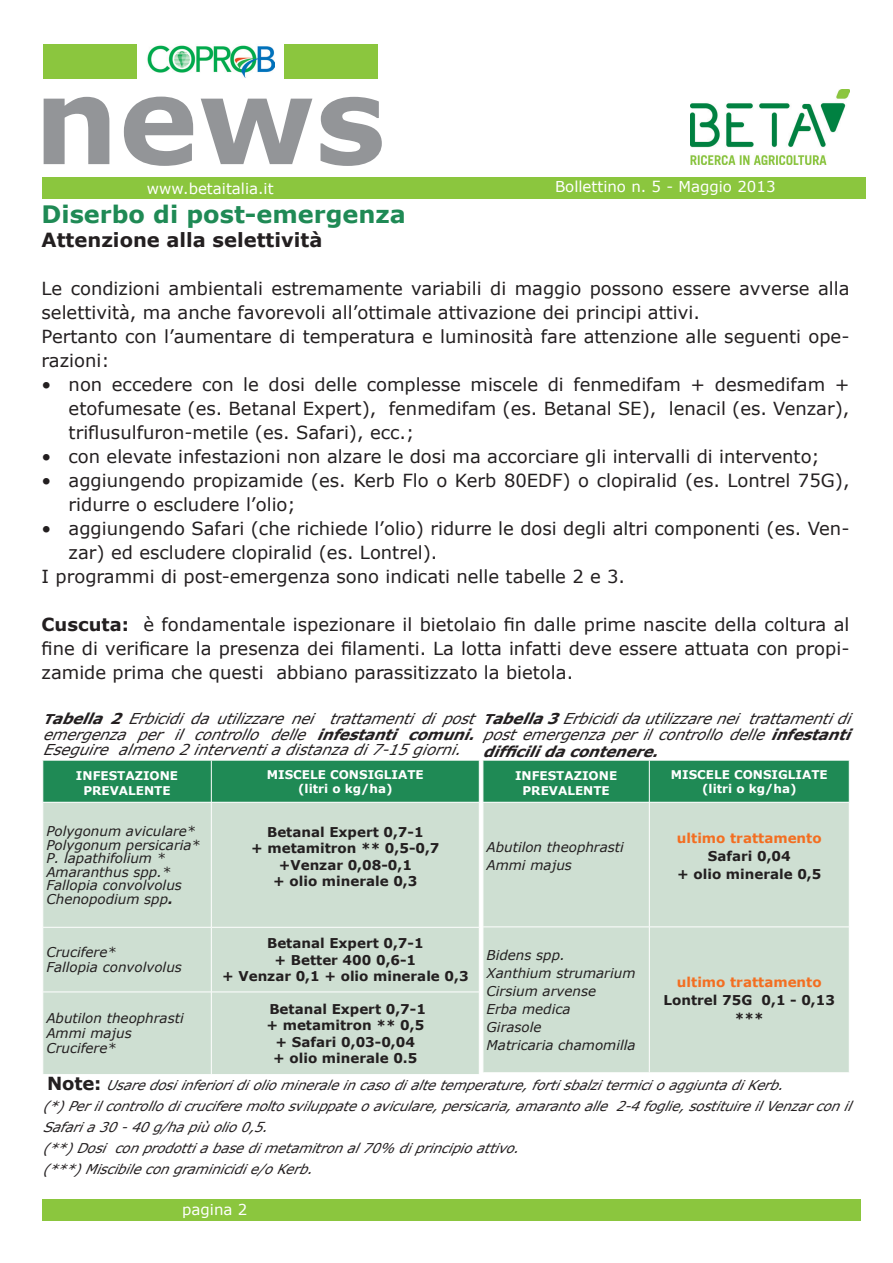
<style>
.page{position:relative;width:893px;height:1263px;background:#fff}
.page>*{position:absolute;margin:0;border:0;box-sizing:border-box;transform-origin:0 0}
.t1{font:700 119.4px "Verdana";color:#939598}
.t2{font:700 24px "Verdana";color:#1f8a55}
.t3{font:700 19.5px "Verdana";color:#231f20}
.t4{font:18px/24px "Verdana";color:#231f20}
.t5{font:italic 15px/16.5px "Verdana";color:#231f20}
.t6{font:15px "Verdana";color:#fff}
.t7{font:italic 700 15px "Verdana";color:#231f20}
.t8{font:italic 13.5px/21px "Verdana";color:#231f20}
.t9{font:italic 13.5px/18px "Verdana";color:#231f20}
.t10{font:700 13.5px/16.5px "Verdana";color:#231f20;text-align:center}
.t11{font:700 13.5px "Verdana";color:#f36e21}
.t12{font:700 12px/15px "Verdana";color:#fff;text-align:center}
.s1{font-weight:700}
.s2{font-weight:700;font-size:13.5px}
.s3{font-weight:700;font-style:normal;font-size:18px}
</style>
<div class="page">
<div style="left:43px;top:44px;width:93px;height:34px;background:#8bc63e"></div>
<div style="left:284px;top:44px;width:94px;height:34px;background:#8bc63e"></div>
<img style="left:690px;top:90px;width:159px;height:74px">
<img style="left:147px;top:45px;width:127px;height:33px">
<div style="left:43px;top:177px;width:823px;height:21px;background:#8bc63e"></div>
<div style="left:43px;top:1199px;width:818px;height:21px;background:#8bc63e"></div>
<div style="left:44px;top:803px;width:435px;height:271px;background:#cedfd2"></div>
<hr style="left:211px;top:802px;width:1px;height:125px;background:#fff">
<hr style="left:43px;top:927px;width:168px;height:1px;background:#fff">
<hr style="left:211px;top:927px;width:1px;height:65px;background:#fff">
<hr style="left:211px;top:927px;width:269px;height:1px;background:#fff">
<hr style="left:43px;top:992px;width:168px;height:1px;background:#fff">
<hr style="left:211px;top:992px;width:1px;height:82px;background:#fff">
<hr style="left:211px;top:992px;width:269px;height:1px;background:#fff">
<div style="left:43px;top:760px;width:806px;height:42px;background:#1f8a55"></div>
<div style="left:484px;top:803px;width:365px;height:269px;background:#cedfd2"></div>
<hr style="left:483px;top:760px;width:1px;height:42px;background:#fff">
<hr style="left:483px;top:760px;width:166px;height:1px;background:#fff">
<hr style="left:649px;top:760px;width:1px;height:42px;background:#fff">
<hr style="left:649px;top:760px;width:200px;height:1px;background:#fff">
<hr style="left:649px;top:802px;width:1px;height:125px;background:#fff">
<hr style="left:483px;top:927px;width:166px;height:1px;background:#fff">
<hr style="left:649px;top:927px;width:1px;height:145px;background:#fff">
<hr style="left:649px;top:927px;width:200px;height:1px;background:#fff">
<h1 class="t1" style="left:34px;top:36px;width:354px">news</h1>
<p class="t6" style="left:147px;top:178px;width:128px">www.betaitalia.it</p>
<p class="t6" style="left:561px;top:176px;width:110px">www.coprob.it</p>
<p class="t6" style="left:551px;top:177px;width:230px">Bol ettino n. 1 - Gennaio 2013</p>
<p class="t6" style="left:555px;top:177px;width:222px">Bollettino n. 5 - Maggio 2013</p>
<h2 class="t2" style="left:42px;top:197px;width:366px">Diserbo di post-emergenza</h2>
<p class="t3" style="left:42px;top:226px;width:282px">Attenzione alla selettività</p>
<p class="t4" style="left:42px;top:276px;width:809px">Le condizioni ambientali estremamente variabili di maggio possono essere avverse alla selettività, ma anche favorevoli all’ottimale attivazione dei principi attivi.<br>Pertanto con l’aumentare di temperatura e luminosità fare attenzione alle seguenti ope&shy;razioni:</p>
<p class="t4" style="left:69px;top:372px;width:782px;text-align:justify;text-indent:-27px">• non eccedere con le dosi delle complesse miscele di fenmedifam + desmedifam + etofumesate (es. Betanal Expert), fenmedifam (es. Betanal SE), lenacil (es. Venzar), triflusulfuron-metile (es. Safari), ecc.;</p>
<p class="t4" style="left:42px;top:444px;width:780px">• con elevate infestazioni non alzare le dosi ma accorciare gli intervalli di intervento;</p>
<p class="t4" style="left:69px;top:468px;width:782px;text-indent:-27px">• aggiungendo propizamide (es. Kerb Flo o Kerb 80EDF) o clopiralid (es. Lontrel 75G), ridurre o escludere l’olio;</p>
<p class="t4" style="left:42px;top:516px;width:809px">• aggiungendo Safari (che richiede l’olio) ridurre le dosi degli altri componenti (es. Ven-</p>
<p class="t4" style="left:69px;top:540px;width:370px">zar) ed escludere clopiralid (es. Lontrel).</p>
<p class="t4" style="left:42px;top:564px;width:585px">I programmi di post-emergenza sono indicati nelle tabelle 2 e 3.</p>
<p class="t4" style="left:42px;top:612px;width:809px;text-align:justify"><span class="s1">Cuscuta:</span> è fondamentale ispezionare il bietolaio fin dalle prime nascite della coltura al fine di verificare la presenza dei filamenti. La lotta infatti deve essere attuata con propi&shy;zamide prima che questi abbiano parassitizzato la bietola.</p>
<p class="t5" style="left:43px;top:710px;width:818px"><span class="s2">T</span><span class="s1">abella 2</span> Erbicidi da utilizzare nei trattamenti di post <span class="s2">T</span><span class="s1">abella 3</span> Erbicidi da utilizzare nei trattamenti di emergenza per il controllo delle <span class="s1">infestanti comuni.</span> post emergenza per il controllo delle <span class="s1">infestanti</span></p>
<p class="t5" style="left:43px;top:741px;width:428px">Eseguire almeno2interventiadistanzadi7-15giorni.</p>
<p class="t12" style="left:515px;top:768px;width:104px">INFESTAZIONE<br>PREVALENTE</p>
<p class="t12" style="left:671px;top:768px;width:159px;line-height:13.5px">MISCELE CONSIGLIATE (litri o kg/ha)</p>
<p class="t7" style="left:483px;top:740px;width:185px">difficilidacontenere.</p>
<p class="t12" style="left:76px;top:768px;width:104px">INFESTAZIONE<br>PREVALENTE</p>
<p class="t12" style="left:267px;top:768px;width:159px;line-height:13.5px">MISCELE CONSIGLIATE (litri o kg/ha)</p>
<p class="t9" style="left:46px;top:824px;width:155px;line-height:13.5px">Polygonum aviculare*<br>Polygonum persicaria*<br>P. lapathifolium *<br>Amaranthus spp.*<br>Fallopia convolvolus<br>Chenopodium spp<span class="s1">.</span></p>
<p class="t10" style="left:251px;top:823px;width:190px">Betanal Expert 0,7-1<br>+ metamitron ** 0,5-0,7 +Venzar 0,08-0,1<br>+ olio minerale 0,3</p>
<p class="t11" style="left:677px;top:828px;width:146px">ultimo trattamento</p>
<p class="t10" style="left:677px;top:846px;width:146px;line-height:18px">Safari 0,04<br>+ olio minerale 0,5</p>
<p class="t9" style="left:486px;top:838px;width:139px">Abutilon theophrasti<br>Ammi majus</p>
<p class="t9" style="left:46px;top:945px;width:137px;line-height:15px">Crucifere*<br>Fallopia convolvolus</p>
<p class="t10" style="left:222px;top:935px;width:248px">Betanal Expert 0,7-1<br>+ Better 400 0,6-1<br>+ Venzar 0,1 + olio minerale 0,3</p>
<p class="t9" style="left:46px;top:1011px;width:139px;line-height:15px">Abutilon theophrasti<br>Ammi majus<br>Crucifere*</p>
<p class="t10" style="left:266px;top:1000px;width:161px">Betanal Expert 0,7-1 + metamitron ** 0,5 + Safari 0,03-0,04<br>+ olio minerale 0.5</p>
<p class="t9" style="left:486px;top:946px;width:151px">Bidens spp.<br>Xanthium strumarium<br>Cirsium arvense<br>Erba medica<br>Girasole<br>Matricaria chamomilla</p>
<p class="t11" style="left:677px;top:972px;width:146px">ultimo trattamento</p>
<p class="t10" style="left:664px;top:990px;width:173px;line-height:18px">Lontrel 75G 0,1 - 0,13 ***</p>
<p class="t8" style="left:43px;top:1074px;width:817px;text-indent:5px"><span class="s3">N o t e :</span> Usaredosiinferioridioliomineraleincasodialtetemperature,fortisbalzitermicioaggiuntadiKerb. (*)Perilcontrollodicruciferemoltosviluppateoaviculare,persicaria,amarantoalle2-4foglie,sostituireilVenzarconil Safaria30-40g/hapiùolio0,5.<br>(**)Dosi conprodottiabasedimetamitronal70%diprincipioattivo.<br>(***)Miscibilecongraminicidie/oKerb.</p>
<p class="t6" style="left:182px;top:1199px;width:67px">pagina 2</p>
</div>
